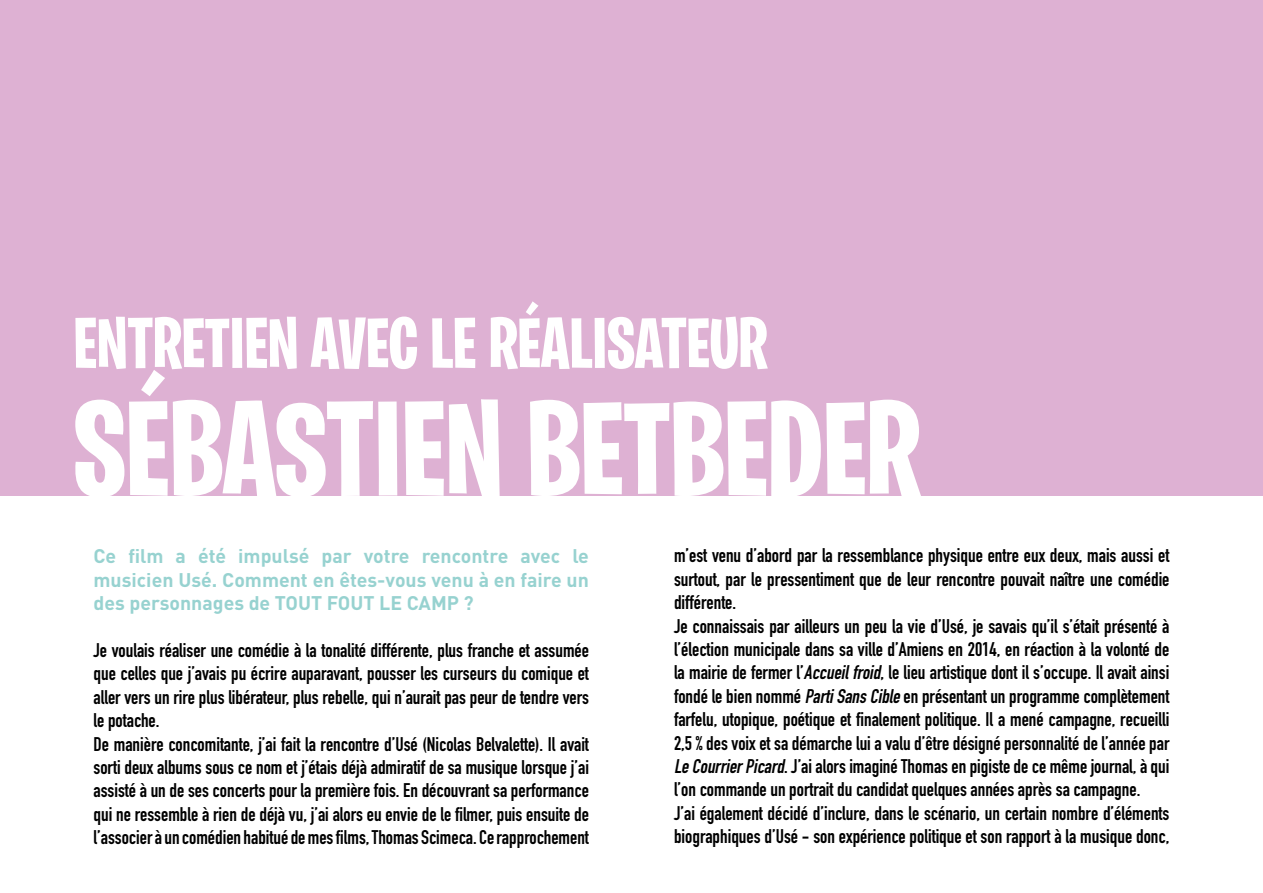
<style>
.page{position:relative;width:1263px;height:893px;background:#fff}
.page>*{position:absolute;margin:0;border:0;box-sizing:border-box;transform-origin:0 0}
.t1{font:700 135px "Burbank Big Condensed";color:#fff}
.t2{font:700 72px "Burbank Big Condensed";color:#fff}
.t3{font:700 19.5px/23.4px "DIN Condensed";color:#000}
.t4{font:700 19.5px/23.4px "DIN Pro";color:#97d2d0;text-align:justify}
.s1{font-style:italic}
</style>
<div class="page">
<div style="left:0;top:0;width:1263px;height:495px;background:#deb1d3"></div>
<h2 class="t2" style="left:74px;top:300px;width:695px">ENTRETIEN AVEC LE RÉALISATEUR</h2>
<h1 class="t1" style="left:74px;top:369px;width:848px">SÉBASTIEN BETBEDER</h1>
<p class="t4" style="left:94px;top:544px;width:497px">Ce film a été impulsé par votre rencontre avec le musicien Usé. Comment en êtes-vous venu à en faire un des personnages de TOUT FOUT LE CAMP ?</p>
<p class="t3" style="left:94px;top:638px;width:497px">Je voulais réaliser une comédie à la tonalité différente, plus franche et assumée que celles que j’avais pu écrire auparavant, pousser les curseurs du comique et aller vers un rire plus libérateur, plus rebelle, qui n’aurait pas peur de tendre vers le potache.<br>De manière concomitante, j’ai fait la rencontre d’Usé (Nicolas Belvalette). Il avait sorti deux albums sous ce nom et j’étais déjà admiratif de sa musique lorsque j’ai assisté à un de ses concerts pour la première fois. En découvrant sa performance qui ne ressemble à rien de déjà vu, j’ai alors eu envie de le filmer, puis ensuite de l’associer à un comédien habitué de mes films, Thomas Scimeca. Ce rapprochement</p>
<p class="t3" style="left:674px;top:544px;width:497px">m’est venu d’abord par la ressemblance physique entre eux deux, mais aussi et surtout, par le pressentiment que de leur rencontre pouvait naître une comédie différente.<br>Je connaissais par ailleurs un peu la vie d’Usé, je savais qu’il s’était présenté à l’élection municipale dans sa ville d’Amiens en 2014, en réaction à la volonté de la mairie de fermer l’<span class="s1">Accueilfroid</span>, le lieu artistique dont il s’occupe. Il avait ainsi fondé le bien nommé <span class="s1">PartiSansCible</span>en présentant un programme complètement farfelu, utopique, poétique et finalement politique. Il a mené campagne, recueilli 2,5 % des voix et sa démarche lui a valu d’être désigné personnalité de l’année par <span class="s1">LeCourrierPicard</span>. J’ai alors imaginé Thomas en pigiste de ce même journal, à qui l’on commande un portrait du candidat quelques années après sa campagne.<br>J’ai également décidé d’inclure, dans le scénario, un certain nombre d’éléments biographiques d’Usé - son expérience politique et son rapport à la musique donc,</p>
</div>
